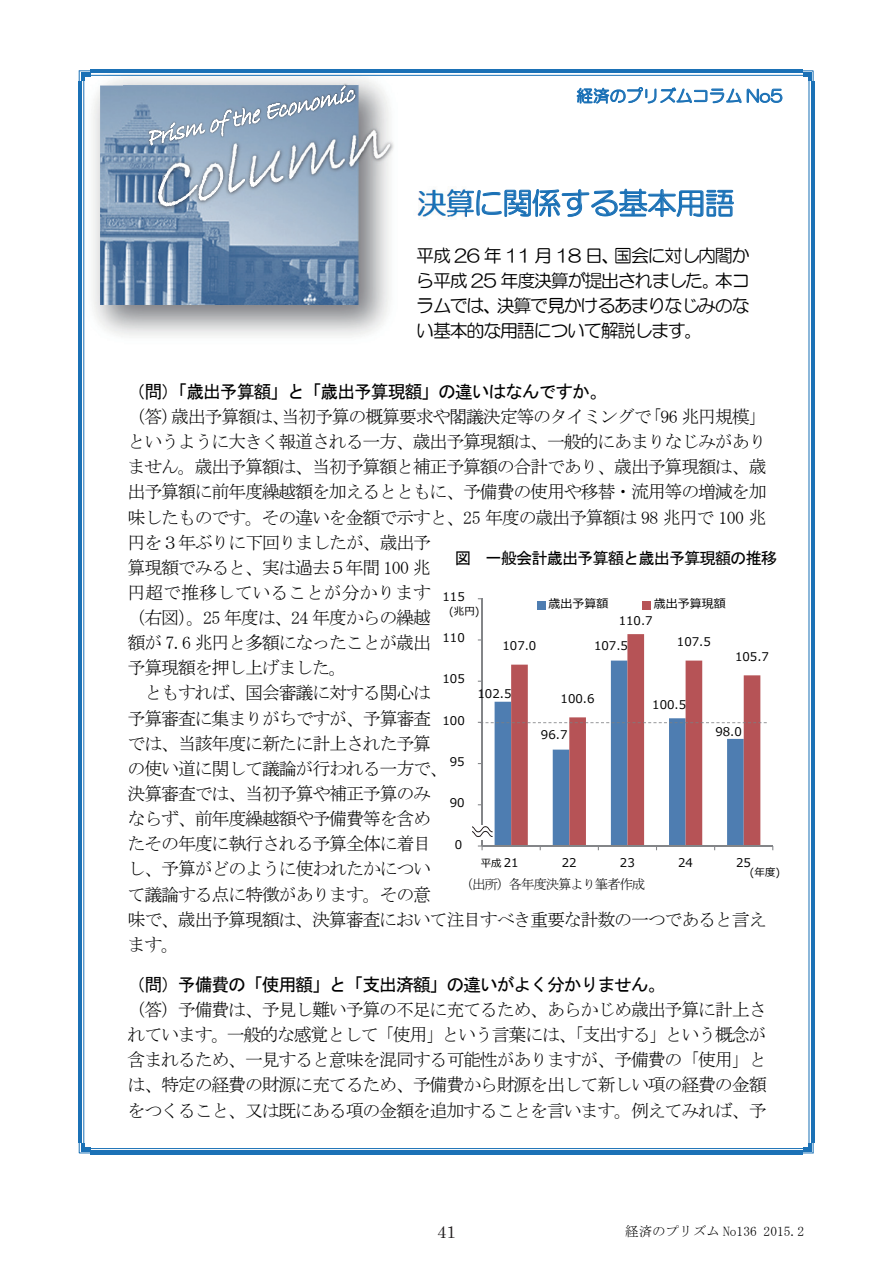
<style>
.page{position:relative;width:893px;height:1263px;background:#fff}
.page>*{position:absolute;margin:0;border:0;box-sizing:border-box;transform-origin:0 0}
.t1{font:30px "HG Maru Gothic MPRO";letter-spacing:-.035em;color:#1b71b6}
.t2{font:18px/25.2px "MS Mincho";letter-spacing:-.065em;color:#000}
.t3{font:18px/25.2px "HG Maru Gothic MPRO";letter-spacing:-.065em;color:#000;text-align:justify}
.t4{font:18px "MS Gothic";letter-spacing:-.07em;color:#000}
.t5{font:18px "MS Mincho";letter-spacing:-.01em;color:#000}
.t6{font:18px "Century";color:#000}
.t7{font:16.95px "Century";color:#231f20}
.t8{font:16.5px "MS Gothic";letter-spacing:-.07em;color:#000}
.t9{font:16.5px "HG Maru Gothic MPRO";letter-spacing:.005em;color:#1b71b6}
.t10{font:13.5px "MS Mincho";color:#000}
.t11{font:13.5px "MS Mincho";letter-spacing:-.095em;color:#000}
.t12{font:12px "Meiryo";letter-spacing:.005em;color:#000}
.t13{font:10.5px "Meiryo";color:#000}
.s1{font-family:"MS Gothic"}
</style>
<div class="page">
<svg style="left:577px;top:87px;width:164px;height:16px"></svg>
<svg style="left:747px;top:89px;width:35px;height:14px"></svg>
<div style="left:495px;top:701px;width:16px;height:144px;background:#4e7db1"></div>
<svg style="left:511px;top:634px;width:249px;height:211px"></svg>
<hr style="left:482px;top:599px;width:1px;height:247px;background:#838588">
<hr style="left:482px;top:845px;width:291px;height:1px;background:#838588">
<svg style="left:478px;top:845px;width:5px;height:5px"></svg>
<div style="left:537px;top:601px;width:8px;height:8px;background:#4e7db1"></div>
<div style="left:642px;top:601px;width:8px;height:8px;background:#b65356"></div>
<img style="left:472px;top:825px;width:21px;height:15px">
<svg style="left:466px;top:189px;width:268px;height:28px"></svg>
<img style="left:78px;top:70px;width:388px;height:281px">
<img style="left:124px;top:73px;width:277px;height:103px">
<svg style="left:148px;top:84px;width:242px;height:123px;background:#9caec1"></svg>
<svg style="left:478px;top:722px;width:289px;height:1px"></svg>
<div style="left:405px;top:228px;width:355px;height:126px;background:#fff"></div>
<svg style="left:79px;top:1143px;width:11px;height:10px"></svg>
<svg style="left:79px;top:71px;width:11px;height:10px"></svg>
<hr style="left:90px;top:1151px;width:713px;height:4px;background:#1b71b6">
<hr style="left:90px;top:1148px;width:713px;height:1px;background:#1b71b6">
<hr style="left:90px;top:69px;width:713px;height:4px;background:#1b71b6">
<hr style="left:90px;top:75px;width:713px;height:1px;background:#1b71b6">
<svg style="left:803px;top:1143px;width:11px;height:11px"></svg>
<svg style="left:803px;top:71px;width:10px;height:10px"></svg>
<hr style="left:811px;top:81px;width:4px;height:1062px;background:#1b71b6">
<hr style="left:809px;top:81px;width:1px;height:1062px;background:#1b71b6">
<hr style="left:78px;top:81px;width:4px;height:1062px;background:#1b71b6">
<hr style="left:84px;top:81px;width:1px;height:1062px;background:#1b71b6">
<p class="t9" style="left:576px;top:87px;width:208px">経済のプリズムコラム No5</p>
<p class="t1" style="left:416px;top:188px;width:320px">決算に関係する基本用語</p>
<p class="t3" style="left:416px;top:243px;width:335px">平成 26 年 11 月 18 日、国会に対し内閣から平成 25 年度決算が提出されました。本コラムでは、決算で見かけるあまりなじみのない基本的な用語について解説します。</p>
<p class="t3" style="left:416px;top:253px;width:338px">平成 26 年 11 月 18 日、国会に対し内閣から平成 25 年度決算が提出されました。本コラムでは、決算で見かけるあまりなじみのない基本的な用語について解説します。</p>
<p class="t4" style="left:128px;top:382px;width:481px">（問）「歳出予算額」と「歳出予算現額」の違いはなんですか。</p>
<p class="t2" style="left:128px;top:404px;width:641px">（答）歳出予算額は、当初予算の概算要求や閣議決定等のタイミングで「96 兆円規模」</p>
<p class="t2" style="left:128px;top:429px;width:640px">というように大きく報道される一方、歳出予算現額は、一般的にあまりなじみがあり</p>
<p class="t2" style="left:128px;top:454px;width:640px">ません。歳出予算額は、当初予算額と補正予算額の合計であり、歳出予算現額は、歳</p>
<p class="t2" style="left:128px;top:479px;width:640px">出予算額に前年度繰越額を加えるとともに、予備費の使用や移替・流用等の増減を加</p>
<p class="t2" style="left:128px;top:504px;width:640px">味したものです。その違いを金額で示すと、25 年度の歳出予算額は 98 兆円で 100 兆</p>
<p class="t2" style="left:128px;top:530px;width:305px">円を３年ぶりに下回りましたが、歳出予</p>
<p class="t2" style="left:128px;top:555px;width:305px">算現額でみると、実は過去５年間 100 兆</p>
<p class="t5" style="left:128px;top:583px;width:305px">円超で推移していることが分かります</p>
<p class="t2" style="left:128px;top:605px;width:305px">（右図）。25 年度は、24 年度からの繰越</p>
<p class="t2" style="left:128px;top:630px;width:305px">額が 7.6 兆円と多額になったことが歳出</p>
<p class="t2" style="left:128px;top:655px;width:221px">予算現額を押し上げました。</p>
<p class="t2" style="left:144px;top:680px;width:288px">ともすれば、国会審議に対する関心は</p>
<p class="t2" style="left:128px;top:705px;width:305px">予算審査に集まりがちですが、予算審査</p>
<p class="t2" style="left:128px;top:731px;width:305px">では、当該年度に新たに計上された予算</p>
<p class="t2" style="left:128px;top:756px;width:322px">の使い道に関して議論が行われる一方で、</p>
<p class="t2" style="left:128px;top:781px;width:305px">決算審査では、当初予算や補正予算のみ</p>
<p class="t2" style="left:128px;top:806px;width:305px">ならず、前年度繰越額や予備費等を含め</p>
<p class="t2" style="left:128px;top:831px;width:305px">たその年度に執行される予算全体に着目</p>
<p class="t2" style="left:128px;top:856px;width:305px">し、予算がどのように使われたかについ</p>
<p class="t2" style="left:128px;top:881px;width:305px">て議論する点に特徴があります。その意</p>
<p class="t2" style="left:128px;top:906px;width:640px">味で、歳出予算現額は、決算審査において注目すべき重要な計数の一つであると言え</p>
<p class="t2" style="left:128px;top:932px;width:53px">ます。</p>
<p class="t2" style="left:128px;top:972px;width:640px"><span class="s1">（問）予備費の「使用額」と「支出済額」の違いがよく分かりません。<br></span>（答）予備費は、予見し難い予算の不足に充てるため、あらかじめ歳出予算に計上されています。一般的な感覚として「使用」という言葉には、「支出する」という概念が含まれるため、一見すると意味を混同する可能性がありますが、予備費の「使用」とは、特定の経費の財源に充てるため、予備費から財源を出して新しい項の経費の金額をつくること、又は既にある項の金額を追加することを言います。例えてみれば、予</p>
<p class="t8" style="left:455px;top:549px;width:324px">図 一般会計歳出予算額と歳出予算現額の推移</p>
<p class="t12" style="left:442px;top:588px;width:24px">115</p>
<p class="t12" style="left:548px;top:595px;width:61px">歳出予算額</p>
<p class="t12" style="left:654px;top:595px;width:73px">歳出予算現額</p>
<p class="t13" style="left:449px;top:604px;width:32px">(兆円)</p>
<p class="t12" style="left:619px;top:612px;width:35px">110.7</p>
<p class="t12" style="left:442px;top:629px;width:24px">110</p>
<p class="t12" style="left:677px;top:633px;width:35px">107.5</p>
<p class="t12" style="left:502px;top:637px;width:35px">107.0</p>
<p class="t12" style="left:594px;top:637px;width:35px">107.5</p>
<p class="t12" style="left:735px;top:648px;width:35px">105.7</p>
<p class="t12" style="left:442px;top:671px;width:24px">105</p>
<p class="t12" style="left:477px;top:685px;width:35px">102.5</p>
<p class="t12" style="left:561px;top:690px;width:35px">100.6</p>
<p class="t12" style="left:652px;top:696px;width:35px">100.5</p>
<p class="t12" style="left:442px;top:712px;width:24px">100</p>
<p class="t12" style="left:715px;top:724px;width:28px">98.0</p>
<p class="t12" style="left:541px;top:726px;width:28px">96.7</p>
<p class="t12" style="left:450px;top:753px;width:16px">95</p>
<p class="t12" style="left:450px;top:794px;width:16px">90</p>
<p class="t12" style="left:450px;top:835px;width:16px">85</p>
<p class="t12" style="left:455px;top:836px;width:9px">0</p>
<p class="t13" style="left:481px;top:855px;width:23px">平成</p>
<p class="t12" style="left:504px;top:854px;width:16px">21</p>
<p class="t12" style="left:562px;top:854px;width:16px">22</p>
<p class="t12" style="left:620px;top:854px;width:16px">23</p>
<p class="t12" style="left:678px;top:854px;width:16px">24</p>
<p class="t12" style="left:736px;top:854px;width:16px">25</p>
<p class="t13" style="left:750px;top:865px;width:32px">(年度)</p>
<p class="t11" style="left:460px;top:877px;width:187px">（出所）各年度決算より筆者作成</p>
<p class="t6" style="left:442px;top:1214px;width:12px">1</p>
<p class="t10" style="left:625px;top:1224px;width:180px">経済のプリズム No136 2015.2</p>
<p class="t7" style="left:437px;top:1217px;width:20px">41</p>
</div>
